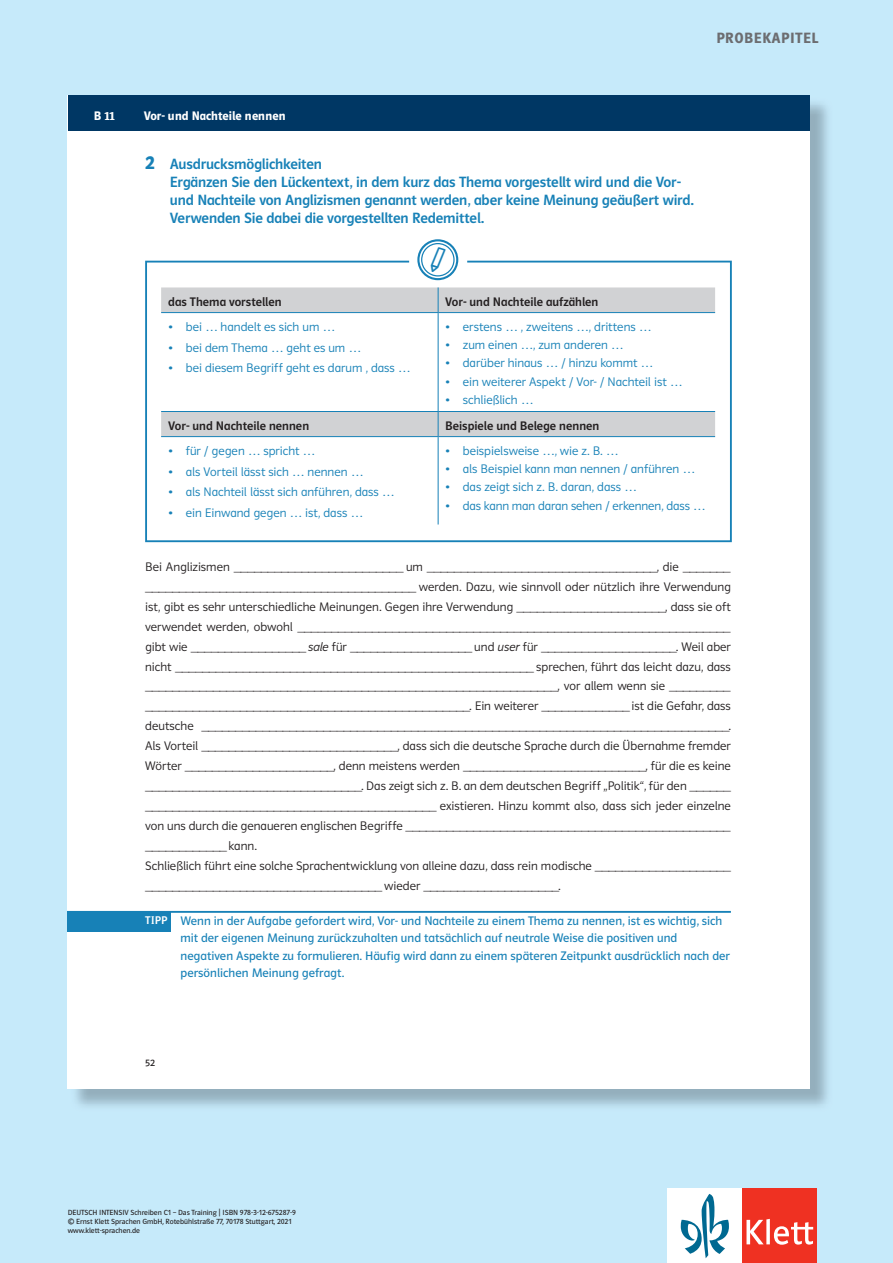
<style>
.page{position:relative;width:893px;height:1263px;background:#c6eafa}
.page>*{position:absolute;margin:0;border:0;box-sizing:border-box;transform-origin:0 0}
.t1{font:15px/18px "Polo Basis TB Krftg";letter-spacing:-.01em;color:#1781b7}
.t2{font:600 15px "Polo CEF";letter-spacing:.04em;color:#6c6d70}
.t3{font:12.45px/20px "Polo Basis TB Leicht";letter-spacing:.005em;color:#231f20}
.t4{font:12.45px "Polo Basis TB Leicht";letter-spacing:.005em;color:#1781b7}
.t5{font:12.45px/17.4px "Polo Basis TB Buch";letter-spacing:.005em;color:#1781b7}
.t6{font:12.45px "Polo Basis TB Krftg";color:#231f20}
.t7{font:12.45px "Polo Basis TB Hfett";color:#fff}
.t8{font:11.25px "Polo Basis TB Krftg";color:#fff}
.t9{font:9.9px "Polo Basis TB Buch";color:#231f20}
.t10{font:7.5px/9px "Polo CEF";color:#231f20}
.s1{font-family:"Polo Basis TB Hfett";font-size:19.95px}
.s2{font-family:"Polo Basis TB Leicht Kursiv"}
</style>
<div class="page">
<div style="left:668px;top:1188px;width:74px;height:75px;background:#fff"></div>
<div style="left:742px;top:1188px;width:74px;height:75px;background:#ef3122"></div>
<svg style="left:746px;top:1219px;width:67px;height:26px"></svg>
<svg style="left:681px;top:1194px;width:48px;height:64px"></svg>
<div style="left:68px;top:95px;width:742px;height:994px;background:#fff"></div>
<hr style="left:808px;top:95px;width:2px;height:36px;background:#003764">
<div style="left:68px;top:95px;width:740px;height:36px;background:#003764"></div>
<svg style="left:145px;top:260px;width:587px;height:283px"></svg>
<svg style="left:418px;top:240px;width:39px;height:39px"></svg>
<div style="left:417px;top:239px;width:41px;height:41px;border:2px solid #1781b7;border-radius:50%"></div>
<div style="left:421px;top:243px;width:34px;height:33px;border:1px solid #1781b7;border-radius:50%"></div>
<hr style="left:68px;top:911px;width:663px;height:2px;background:#1781b7">
<div style="left:68px;top:911px;width:103px;height:20px;background:#1781b7"></div>
<svg style="left:431px;top:247px;width:15px;height:25px"></svg>
<p class="t2" style="left:716px;top:29px;width:104px">PROBEKAPITEL</p>
<p class="t7" style="left:94px;top:109px;width:22px">B 11</p>
<p class="t7" style="left:144px;top:109px;width:143px">Vor- und Nachteile nennen</p>
<p class="t1" style="left:170px;top:155px;width:526px;text-indent:-25px"><span class="s1">2</span> Ausdrucksmöglichkeiten<br>Ergänzen Sie den Lückentext, in dem kurz das Thema vorgestellt wird und die Vor&shy;und Nachteile von Anglizismen genannt werden, aber keine Meinung geäußert wird.<br>Verwenden Sie dabei die vorgestellten Redemittel.</p>
<p class="t6" style="left:168px;top:295px;width:115px">das Thema vorstellen</p>
<p class="t6" style="left:445px;top:295px;width:155px">Vor- und Nachteile aufzählen</p>
<p class="t4" style="left:168px;top:320px;width:168px">• bei … handelt es sich um …</p>
<p class="t4" style="left:168px;top:341px;width:194px">• bei dem Thema … geht es um …</p>
<p class="t4" style="left:168px;top:362px;width:244px">• bei diesem Begriff geht es darum , dass …</p>
<p class="t4" style="left:445px;top:320px;width:208px">• erstens … , zweitens …, drittens …</p>
<p class="t4" style="left:445px;top:338px;width:180px">• zum einen …, zum anderen …</p>
<p class="t4" style="left:445px;top:357px;width:209px">• darüber hinaus … / hinzu kommt …</p>
<p class="t4" style="left:445px;top:375px;width:239px">• ein weiterer Aspekt / Vor- / Nachteil ist …</p>
<p class="t4" style="left:445px;top:393px;width:90px">• schließlich …</p>
<p class="t6" style="left:168px;top:418px;width:142px">Vor- und Nachteile nennen</p>
<p class="t6" style="left:445px;top:418px;width:156px">Beispiele und Belege nennen</p>
<p class="t4" style="left:168px;top:444px;width:148px">• für / gegen … spricht …</p>
<p class="t4" style="left:168px;top:465px;width:197px">• als Vorteil lässt sich … nennen …</p>
<p class="t4" style="left:168px;top:485px;width:228px">• als Nachteil lässt sich anführen, dass …</p>
<p class="t4" style="left:168px;top:506px;width:196px">• ein Einwand gegen … ist, dass …</p>
<p class="t4" style="left:445px;top:444px;width:175px">• beispielsweise …, wie z. B. …</p>
<p class="t4" style="left:445px;top:462px;width:251px">• als Beispiel kann man nennen / anführen …</p>
<p class="t4" style="left:445px;top:480px;width:193px">• das zeigt sich z. B. daran, dass …</p>
<p class="t4" style="left:445px;top:499px;width:262px">• das kann man daran sehen / erkennen, dass …</p>
<p class="t3" style="left:145px;top:557px;width:587px">Bei Anglizismen _________________________ um __________________________________, die _______ ________________________________________ werden. Dazu, wie sinnvoll oder nützlich ihre Verwendung ist, gibt es sehr unterschiedliche Meinungen. Gegen ihre Verwendung ______________________, dass sie oft verwendet werden, obwohl ________________________________________________________________ gibt wie _________________ <span class="s2">sale</span> für __________________ und <span class="s2">user</span> für ____________________. Weil aber nicht _____________________________________________________ sprechen, führt das leicht dazu, dass _____________________________________________________________, vor allem wenn sie _________ ________________________________________________. Ein weiterer _____________ ist die Gefahr, dass deutsche ______________________________________________________________________________.<br>Als Vorteil _____________________________, dass sich die deutsche Sprache durch die Übernahme fremder Wörter ______________________, denn meistens werden ___________________________, für die es keine ________________________________. Das zeigt sich z. B. an dem deutschen Begriff „Politik“, für den ______ ___________________________________________ existieren. Hinzu kommt also, dass sich jeder einzelne von uns durch die genaueren englischen Begriffe ________________________________________________ ____________ kann.<br>Schließlich führt eine solche Sprachentwicklung von alleine dazu, dass rein modische ____________________ ___________________________________ wieder ____________________.</p>
<p class="t5" style="left:180px;top:912px;width:551px">Wenn in der Aufgabe gefordert wird, Vor- und Nachteile zu einem Thema zu nennen, ist es wichtig, sich mit der eigenen Meinung zurückzuhalten und tatsächlich auf neutrale Weise die positiven und negativen Aspekte zu formulieren. Häufig wird dann zu einem späteren Zeitpunkt ausdrücklich nach der persönlichen Meinung gefragt.</p>
<p class="t8" style="left:145px;top:914px;width:24px">TIPP</p>
<p class="t9" style="left:145px;top:1057px;width:11px">52</p>
<p class="t10" style="left:68px;top:1208px;width:230px">DEUTSCH INTENSIV Schreiben C1 – Das Training ⏐ ISBN 978-3-12-675287-9 © Ernst Klett Sprachen GmbH, Rotebühlstraße 77, 70178 Stuttgart, 2021 www.klett-sprachen.de</p>
</div>
